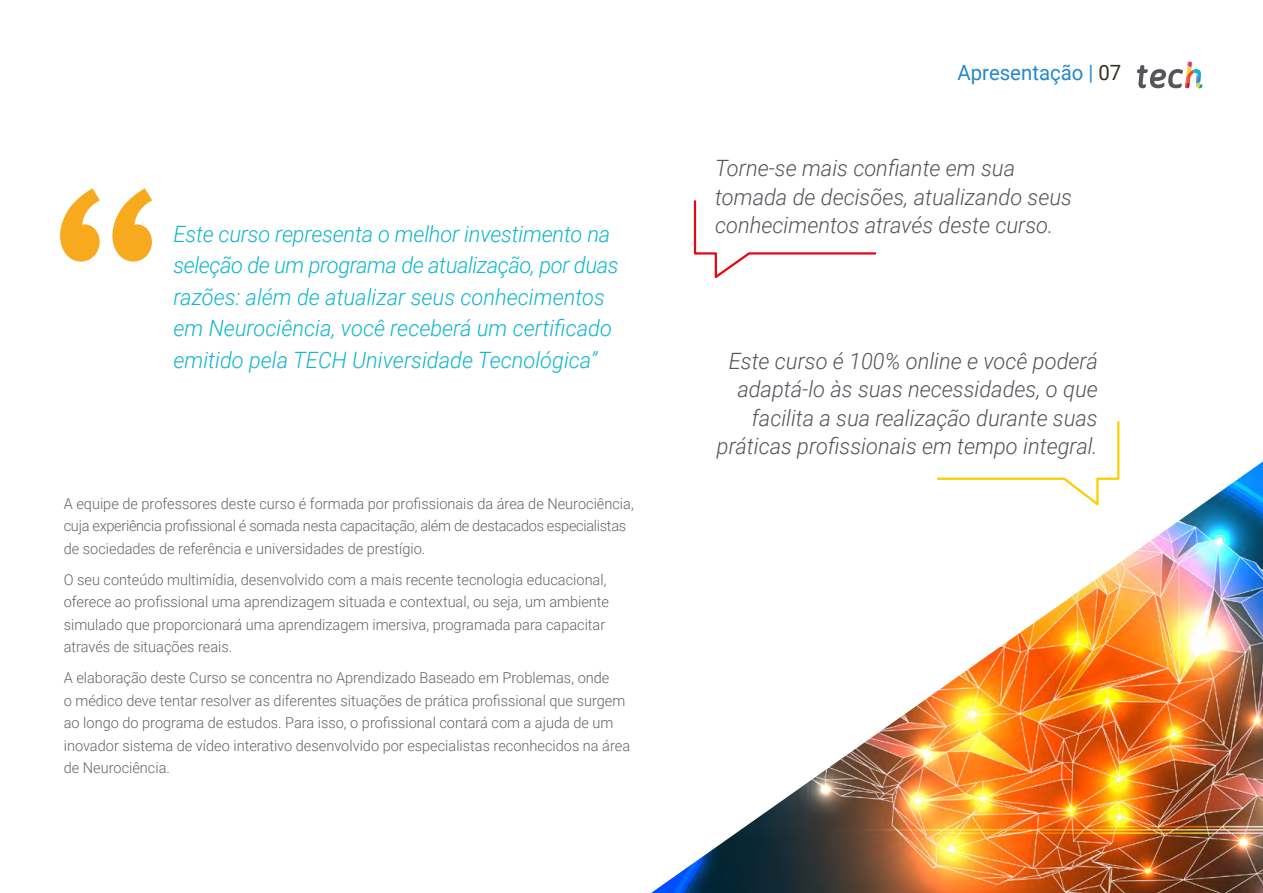
<style>
.page{position:relative;width:1263px;height:893px;background:#fff}
.page>*{position:absolute;margin:0;border:0;box-sizing:border-box;transform-origin:0 0}
.t1{font:italic 300 22.5px/28.5px "Roboto";color:#52555b;text-align:right}
.t2{font:italic 300 22.5px/31.5px "Roboto";color:#0fb6cf}
.t3{font:21px "Roboto";color:#2488c9}
.t4{font:300 15px/22.5px "Roboto";color:#61646a}
.s1{color:#312e20}
</style>
<div class="page">
<svg style="left:60px;top:188px;width:92px;height:74px"></svg>
<img style="left:651px;top:461px;width:612px;height:432px">
<svg style="left:935px;top:421px;width:185px;height:88px"></svg>
<svg style="left:693px;top:200px;width:183px;height:78px"></svg>
<svg style="left:1137px;top:62px;width:65px;height:27px"></svg>
<h1 class="t2" style="left:173px;top:217px;width:447px">Este curso representa o melhor investimento na seleção de um programa de atualização, por duas razões: além de atualizar seus conhecimentos em Neurociência, você receberá um certificado emitido pela TECH Universidade Tecnológica”</h1>
<p class="t4" style="left:64px;top:492px;width:571px">A equipe de professores deste curso é formada por profissionais da área de Neurociência, cuja experiência profissional é somada nesta capacitação, além de destacados especialistas de sociedades de referência e universidades de prestígio.</p>
<p class="t4" style="left:64px;top:568px;width:547px">O seu conteúdo multimídia, desenvolvido com a mais recente tecnologia educacional, oferece ao profissional uma aprendizagem situada e contextual, ou seja, um ambiente simulado que proporcionará uma aprendizagem imersiva, programada para capacitar através de situações reais.</p>
<p class="t4" style="left:64px;top:666px;width:568px">A elaboração deste Curso se concentra no Aprendizado Baseado em Problemas, onde<br>o médico deve tentar resolver as diferentes situações de prática profissional que surgem ao longo do programa de estudos. Para isso, o profissional contará com a ajuda de um inovador sistema de vídeo interativo desenvolvido por especialistas reconhecidos na área de Neurociência.</p>
<h2 class="t3" style="left:957px;top:57px;width:165px">Apresentação | <span class="s1">07</span></h2>
<h1 class="t1" style="left:715px;top:153px;width:358px;text-align:left">Torne-se mais confiante em sua tomada de decisões, atualizando seus conhecimentos através deste curso.</h1>
<h1 class="t1" style="left:717px;top:346px;width:382px">Este curso é 100% online e você poderá adaptá-lo às suas necessidades, o que facilita a sua realização durante suas práticas profissionais em tempo integral.</h1>
</div>
